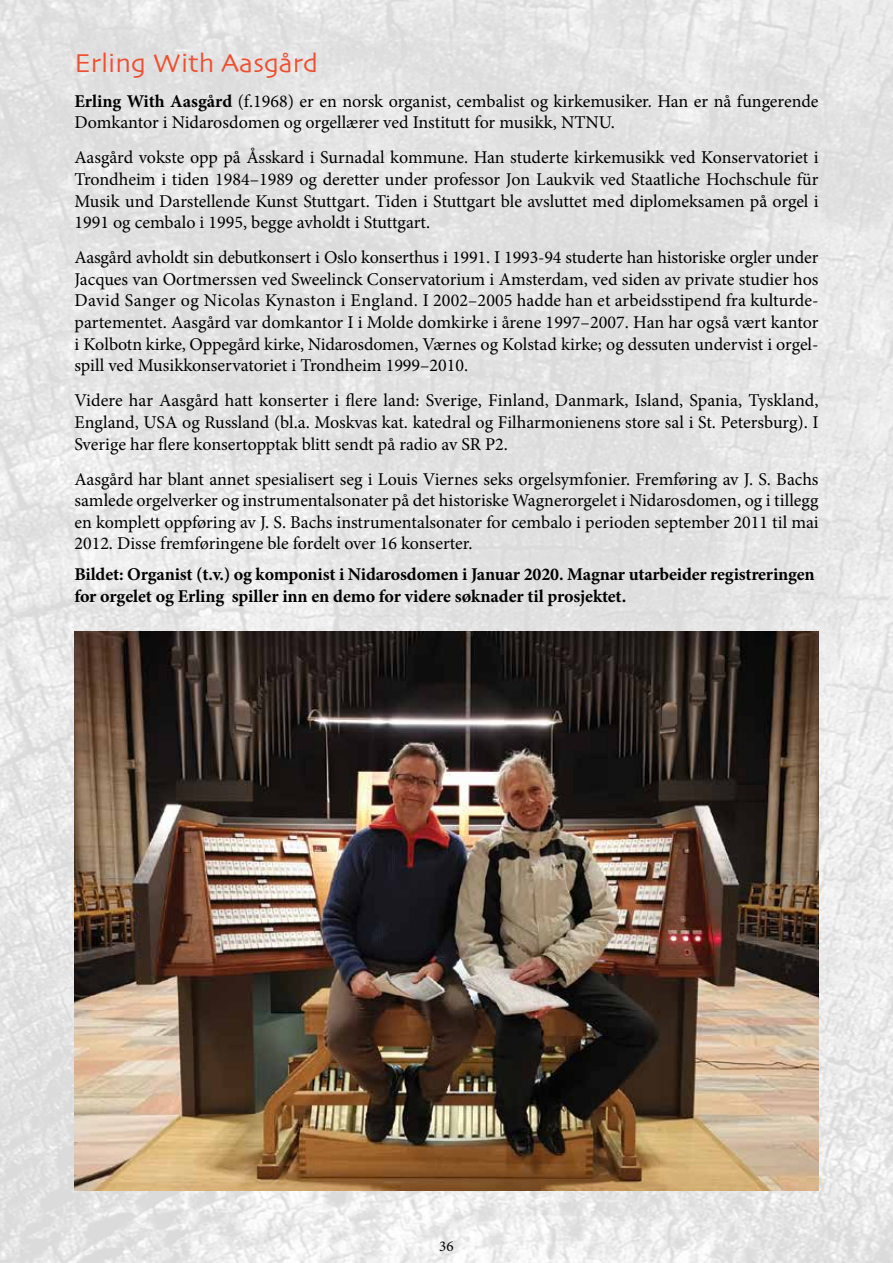
<style>
.page{position:relative;width:893px;height:1263px;background:#fff}
.page>*{position:absolute;margin:0;border:0;box-sizing:border-box;transform-origin:0 0}
.t1{font:27px "Skia";color:#f04e30}
.t2{font:18px/21.6px "Minion Pro";color:#000;text-align:justify}
.t3{font:700 18px/21.6px "Minion Pro";letter-spacing:-.01em;color:#000}
.t4{font:15px "Minion Pro";color:#000}
.s1{font-weight:700}
</style>
<div class="page">
<img style="left:0;top:0;width:893px;height:1263px">
<img style="left:74px;top:631px;width:745px;height:560px">
<h1 class="t1" style="left:74px;top:47px;width:245px">Erling With Aasgård</h1>
<p class="t2" style="left:74px;top:90px;width:746px"><span class="s1">Erling With Aasgård</span> (f.1968) er en norsk organist, cembalist og kirkemusiker. Han er nå fungerende<br>Domkantor i Nidarosdomen og orgellærer ved Institutt for musikk, NTNU.</p>
<p class="t2" style="left:74px;top:147px;width:746px">Aasgård vokste opp på Åsskard i Surnadal kommune. Han studerte kirkemusikk ved Konservatoriet i Trondheim i tiden 1984–1989 og deretter under professor Jon Laukvik ved Staatliche Hochschule für Musik und Darstellende Kunst Stuttgart. Tiden i Stuttgart ble avsluttet med diplomeksamen på orgel i 1991 og cembalo i 1995, begge avholdt i Stuttgart.</p>
<p class="t2" style="left:74px;top:247px;width:746px">Aasgård avholdt sin debutkonsert i Oslo konserthus i 1991. I 1993-94 studerte han historiske orgler under Jacques van Oortmerssen ved Sweelinck Conservatorium i Amsterdam, ved siden av private studier hos David Sanger og Nicolas Kynaston i England. I 2002–2005 hadde han et arbeidsstipend fra kulturde&shy;partementet. Aasgård var domkantor I i Molde domkirke i årene 1997–2007. Han har også vært kantor i Kolbotn kirke, Oppegård kirke, Nidarosdomen, Værnes og Kolstad kirke; og dessuten undervist i orgel&shy;spill ved Musikkonservatoriet i Trondheim 1999–2010.</p>
<p class="t2" style="left:74px;top:390px;width:746px">Videre har Aasgård hatt konserter i flere land: Sverige, Finland, Danmark, Island, Spania, Tyskland, England, USA og Russland (bl.a. Moskvas kat. katedral og Filharmonienens store sal i St. Petersburg). I Sverige har flere konsertopptak blitt sendt på radio av SR P2.</p>
<p class="t2" style="left:74px;top:468px;width:746px">Aasgård har blant annet spesialisert seg i Louis Viernes seks orgelsymfonier. Fremføring av J. S. Bachs samlede orgelverker og instrumentalsonater på det historiske Wagnerorgelet i Nidarosdomen, og i tillegg en komplett oppføring av J. S. Bachs instrumentalsonater for cembalo i perioden september 2011 til mai 2012. Disse fremføringene ble fordelt over 16 konserter.</p>
<p class="t3" style="left:74px;top:563px;width:742px">Bildet: Organist (t.v.) og komponist i Nidarosdomen i Januar 2020. Magnar utarbeider registreringen for orgelet og Erling spiller inn en demo for videre søknader til prosjektet.</p>
<p class="t4" style="left:439px;top:1236px;width:16px">36</p>
</div>
